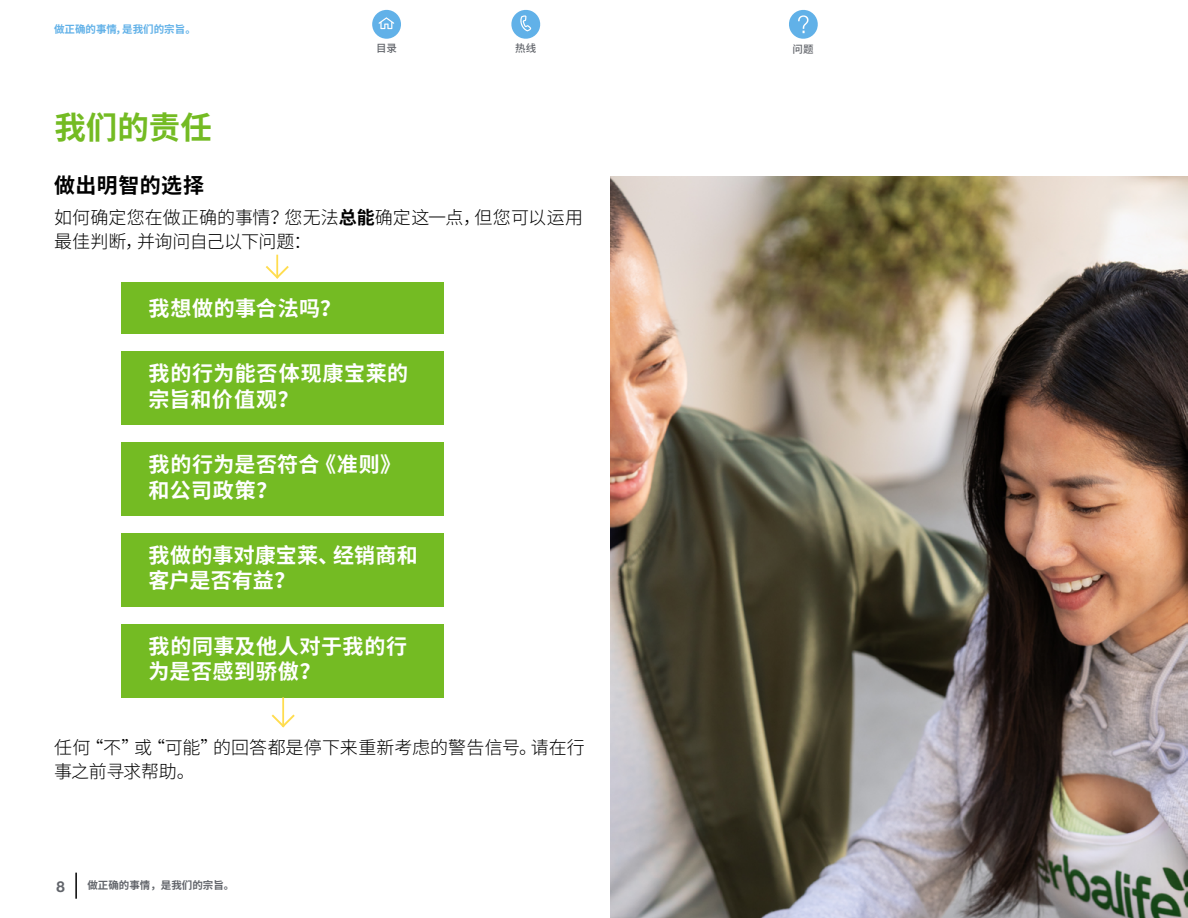
<style>
.page{position:relative;width:1188px;height:918px;background:#fff}
.page>*{position:absolute;margin:0;border:0;box-sizing:border-box;transform-origin:0 0}
.t1{font:700 31.5px "Noto Sans CJ Ksc";color:#74bb23}
.t2{font:700 21px/25.2px "Noto Sans CJ Ksc";letter-spacing:.025em;color:#fff}
.t3{font:700 21px "Noto Sans CJ Ksc";letter-spacing:.02em;color:#000}
.t4{font:300 18px/24px "Noto Sans CJ Ksc";color:#000}
.t5{font:700 15px "Helvetica Neue";color:#61646a}
.t6{font:700 10.5px "Noto Sans CJ Ksc";color:#61b1e8}
.t7{font:700 10.5px "Noto Sans CJ Ksc";color:#61646a}
.t8{font:500 10.5px "Noto Sans CJ Ksc";color:#61646a}
.s1{font-weight:700}
</style>
<div class="page">
<svg style="left:372px;top:10px;width:29px;height:29px"></svg>
<svg style="left:511px;top:9px;width:30px;height:30px"></svg>
<svg style="left:789px;top:9px;width:29px;height:30px"></svg>
<div style="left:122px;top:282px;width:322px;height:52px;background:#74bb23"></div>
<div style="left:122px;top:351px;width:322px;height:74px;background:#74bb23"></div>
<div style="left:122px;top:442px;width:322px;height:74px;background:#74bb23"></div>
<div style="left:122px;top:533px;width:322px;height:74px;background:#74bb23"></div>
<div style="left:122px;top:624px;width:322px;height:74px;background:#74bb23"></div>
<img style="left:611px;top:176px;width:577px;height:742px">
<svg style="left:265px;top:264px;width:24px;height:15px"></svg>
<hr style="left:276px;top:255px;width:2px;height:22px;background:#ffdd4f">
<svg style="left:271px;top:712px;width:24px;height:16px"></svg>
<hr style="left:282px;top:697px;width:2px;height:28px;background:#ffdd4f">
<hr style="left:75px;top:873px;width:2px;height:26px;background:#000">
<p class="t6" style="left:54px;top:23px;width:143px">做正确的事情，是我们的宗旨。</p>
<h1 class="t1" style="left:54px;top:109px;width:159px">我们的责任</h1>
<p class="t8" style="left:376px;top:42px;width:22px">目录</p>
<p class="t8" style="left:515px;top:42px;width:22px">热线</p>
<p class="t8" style="left:793px;top:43px;width:22px">问题</p>
<p class="t3" style="left:54px;top:173px;width:152px">做出明智的选择</p>
<p class="t4" style="left:54px;top:206px;width:531px">如何确定您在做正确的事情？您无法<span class="s1">总能</span>确定这一点，但您可以运用最佳判断，并询问自己以下问题：</p>
<p class="t2" style="left:148px;top:296px;width:194px">我想做的事合法吗？</p>
<p class="t2" style="left:148px;top:362px;width:261px">我的行为能否体现康宝莱的宗旨和价值观？</p>
<p class="t2" style="left:148px;top:453px;width:254px">我的行为是否符合《准则》和公司政策？</p>
<p class="t2" style="left:148px;top:543px;width:271px">我做的事对康宝莱、经销商和客户是否有益？</p>
<p class="t2" style="left:148px;top:634px;width:260px">我的同事及他人对于我的行为是否感到骄傲？</p>
<p class="t4" style="left:54px;top:736px;width:532px">任何“不”或“可能”的回答都是停下来重新考虑的警告信号。请在行事之前寻求帮助。</p>
<p class="t5" style="left:57px;top:875px;width:10px">8</p>
<p class="t7" style="left:87px;top:879px;width:148px">做正确的事情，是我们的宗旨。</p>
</div>
